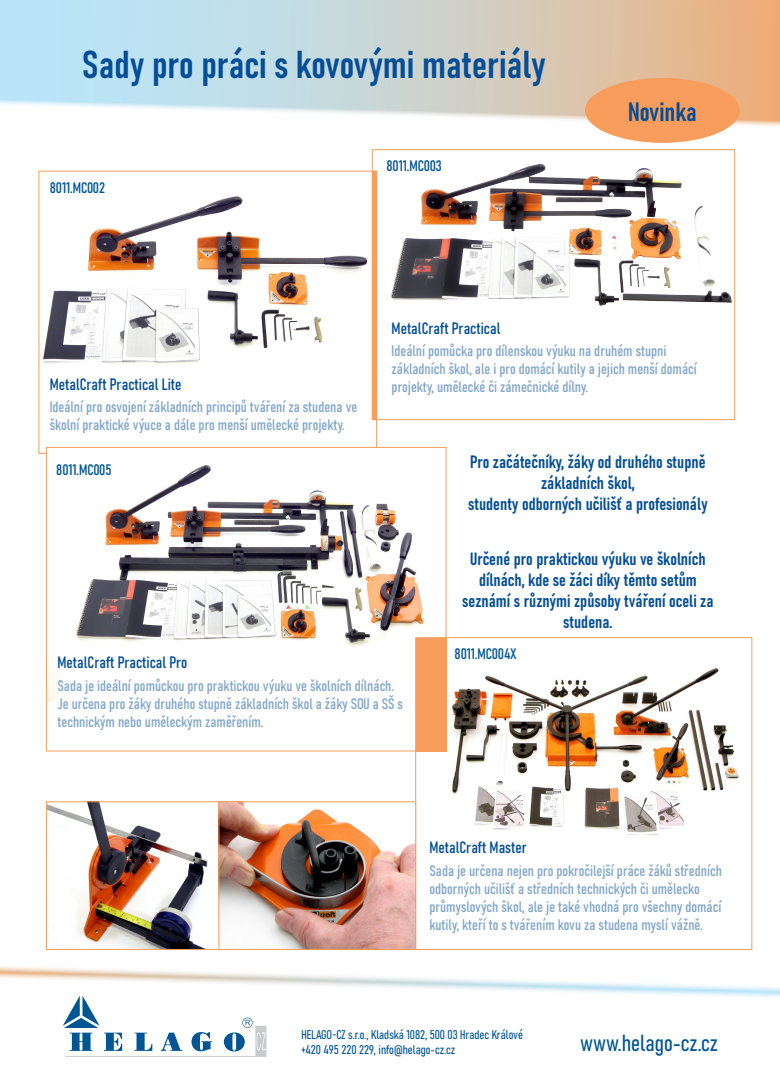
<style>
.page{position:relative;width:780px;height:1088px;background:#fff}
.page>*{position:absolute;margin:0;border:0;box-sizing:border-box;transform-origin:0 0}
.t1{font:38.38px "Bahnschrift";color:#044e97}
.t2{font:26.25px "Bahnschrift";color:#044e97}
.t3{font:23px "Bahnschrift";color:#005595}
.t4{font:17.5px/21px "Bahnschrift";color:#044e97;text-align:center}
.t5{font:16.25px "Bahnschrift";color:#044e97}
.t6{font:15px/18px "Bahnschrift";color:#82a7cb}
.t7{font:15px "Bahnschrift";color:#005595}
.t8{font:12.5px "Bahnschrift";color:#005595}
</style>
<div class="page">
<svg style="left:0;top:0;width:780px;height:129px;background:#d3d6d1"></svg>
<svg style="left:0;top:966px;width:780px;height:91px"></svg>
<div style="left:585px;top:78px;width:155px;height:65px;background:#f89d5c;border-radius:50%"></div>
<img style="left:43px;top:173px;width:329px;height:243px">
<img style="left:48px;top:465px;width:376px;height:237px">
<div style="left:46px;top:447px;width:400px;height:304px;border:1px solid #f89d5c"></div>
<img style="left:374px;top:164px;width:358px;height:200px">
<div style="left:372px;top:149px;width:363px;height:271px;border:1px solid #f89d5c"></div>
<hr style="left:372px;top:171px;width:4px;height:249px;background:#f89d5c">
<img style="left:435px;top:643px;width:304px;height:193px">
<div style="left:415px;top:637px;width:337px;height:313px;border:1px solid #f89d5c"></div>
<div style="left:415px;top:638px;width:31px;height:113px;background:#f89d5c"></div>
<img style="left:48px;top:803px;width:366px;height:145px">
<div style="left:46px;top:801px;width:173px;height:149px;border:1px solid #f89d5c"></div>
<div style="left:218px;top:801px;width:198px;height:149px;border:1px solid #f89d5c"></div>
<p class="t1" style="left:82px;top:40px;width:465px">Sady pro práci s kovovými materiály</p>
<p class="t7" style="left:50px;top:178px;width:57px">8011.MC002</p>
<p class="t7" style="left:386px;top:156px;width:57px">8011.MC003</p>
<p class="t2" style="left:628px;top:95px;width:70px">Novinka</p>
<p class="t5" style="left:50px;top:374px;width:133px">MetalCraft Practical Lite</p>
<p class="t6" style="left:50px;top:398px;width:309px">Ideální pro osvojení základních principů tváření za studena ve školní praktické výuce a dále pro menší umělecké projekty.</p>
<p class="t7" style="left:56px;top:460px;width:57px">8011.MC005</p>
<p class="t5" style="left:391px;top:318px;width:110px">MetalCraft Practical</p>
<p class="t6" style="left:391px;top:342px;width:306px">Ideální pomůcka pro dílenskou výuku na druhém stupni základních škol, ale i pro domácí kutily a jejich menší domácí projekty, umělecké či zámečnické dílny.</p>
<p class="t4" style="left:470px;top:451px;width:237px">Pro začátečníky, žáky od druhého stupně základních škol,</p>
<p class="t4" style="left:468px;top:493px;width:241px">studenty odborných učilišť a profesionály</p>
<p class="t4" style="left:462px;top:548px;width:253px">Určené pro praktickou výuku ve školních dílnách, kde se žáci díky těmto setům seznámí s různými způsoby tváření oceli za studena.</p>
<p class="t5" style="left:57px;top:652px;width:131px">MetalCraft Practical Pro</p>
<p class="t6" style="left:57px;top:676px;width:347px">Sada je ideální pomůckou pro praktickou výuku ve školních dílnách.<br>Je určena pro žáky druhého stupně základních škol a žáky SOU a SŠ s technickým nebo uměleckým zaměřením.</p>
<p class="t7" style="left:454px;top:644px;width:63px">8011.MC004X</p>
<p class="t5" style="left:429px;top:837px;width:99px">MetalCraft Master</p>
<p class="t6" style="left:429px;top:861px;width:294px">Sada je určena nejen pro pokročilejší práce žáků středních odborných učilišť a středních technických či umělecko průmyslových škol, ale je také vhodná pro všechny domácí kutily, kteří to s tvářením kovu za studena myslí vážně.</p>
<p class="t8" style="left:301px;top:1027px;width:223px">HELAGO-CZ s.r.o., Kladská 1082, 500 03 Hradec Králové</p>
<p class="t8" style="left:301px;top:1042px;width:155px">+420 495 220 229, info@helago-cz.cz</p>
<p class="t3" style="left:580px;top:1028px;width:139px">www.helago-cz.cz</p>
</div>
